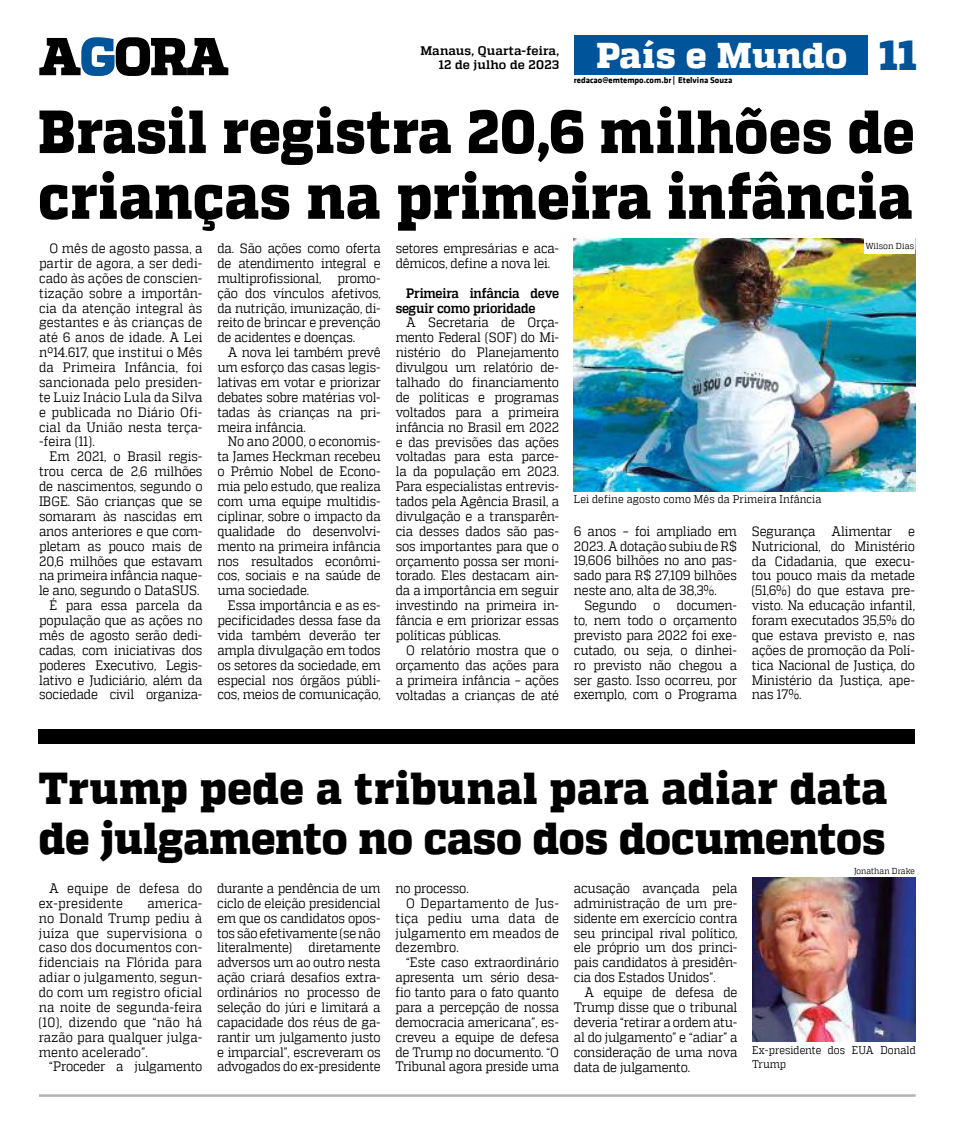
<style>
.page{position:relative;width:957px;height:1134px;background:#fff}
.page>*{position:absolute;margin:0;border:0;box-sizing:border-box;transform-origin:0 0}
.t1{font:800 62px "MW Quadon";letter-spacing:.015em;color:#000;scale:.9 1}
.t2{font:800 60.75px "MW Quadon";letter-spacing:.015em;color:#000;scale:.9 1}
.t3{font:800 44.62px/49.6px "MW Quadon";letter-spacing:.005em;color:#000;scale:.94 1}
.t4{font:800 41.88px "MW Quadon";color:#00549a}
.t5{font:800 35.75px "MW Quadon";letter-spacing:.01em;color:#fff}
.t6{font:13.62px/14.9px "MW Quadon";letter-spacing:-.01em;color:#000;text-align:justify;scale:.9 1}
.t7{font:13.62px/14.9px "MW Quadon";letter-spacing:.01em;color:#000;scale:.9 1}
.t8{font:700 13.62px/14.9px "MW Quadon";letter-spacing:-.015em;color:#000;scale:.9 1}
.t9{font:13.62px "MW Quadon";letter-spacing:.015em;color:#000;scale:.9 1}
.t10{font:700 12.38px/14.9px "MW Quadon";letter-spacing:.015em;color:#000;text-align:right}
.t11{font:11.12px/13.4px "MW Quadon";letter-spacing:.01em;color:#000;scale:.9 1}
.t12{font:700 8.62px "MW Klavika Bd";color:#000}
.t13{font:8.62px "MW Quadon";letter-spacing:.01em;color:#000;scale:.9 1}
.t14{font:8.62px "MW Quadon";letter-spacing:.01em;color:#000;scale:.95 1}
</style>
<div class="page">
<hr style="left:39px;top:1094px;width:876px;height:3px;background:#b1b3b5">
<img style="left:574px;top:238px;width:341px;height:253px">
<div style="left:864px;top:238px;width:51px;height:16px;background:#fff"></div>
<div style="left:38px;top:729px;width:877px;height:15px;background:#000"></div>
<img style="left:752px;top:878px;width:163px;height:164px">
<svg style="left:39px;top:37px;width:189px;height:39px"></svg>
<div style="left:574px;top:35px;width:293px;height:40px;background:#00549a"></div>
<p class="t10" style="left:420px;top:43px;width:140px">Manaus, Quarta-feira,<br>12 de julho de 2023</p>
<h3 class="t5" style="left:596px;top:35px;width:252px">País e Mundo</h3>
<p class="t12" style="left:574px;top:74px;width:160px">redacao@emtempo.com.br | Etelvina Souza</p>
<h3 class="t4" style="left:879px;top:30px;width:39px">11</h3>
<h2 class="t2" style="left:38px;top:96px;width:975px">Brasil registra 20,6 milhões de</h2>
<h1 class="t1" style="left:38px;top:161px;width:973px">crianças na primeira infância</h1>
<p class="t14" style="left:865px;top:241px;width:53px">Wilson Dias</p>
<p class="t6" style="left:396px;top:241px;width:183px">setores empresárias e aca&shy;dêmicos, define a nova lei.</p>
<p class="t8" style="left:396px;top:286px;width:183px;text-indent:11px">Primeira infância deve seguir como prioridade</p>
<p class="t6" style="left:396px;top:315px;width:183px;text-indent:11px">A Secretaria de Orça&shy;mento Federal (SOF) do Mi&shy;nistério do Planejamento divulgou um relatório de&shy;talhado do financiamento de políticas e programas voltados para a primeira infância no Brasil em 2022 e das previsões das ações voltadas para esta parce&shy;la da população em 2023.<br>Para especialistas entrevis&shy;tados pela Agência Brasil, a divulgação e a transparên&shy;cia desses dados são pas&shy;sos importantes para que o orçamento possa ser moni&shy;torado. Eles destacam ain&shy;da a importância em seguir investindo na primeira in&shy;fância e em priorizar essas políticas públicas.</p>
<p class="t6" style="left:396px;top:643px;width:183px;text-indent:11px">O relatório mostra que o orçamento das ações para a primeira infância – ações voltadas a crianças de até</p>
<p class="t6" style="left:217px;top:241px;width:183px">da. São ações como oferta de atendimento integral e multiprofissional, promo&shy;ção dos vínculos afetivos, da nutrição, imunização, di&shy;reito de brincar e prevenção de acidentes e doenças.</p>
<p class="t6" style="left:217px;top:345px;width:183px;text-indent:11px">A nova lei também prevê um esforço das casas legis&shy;lativas em votar e priorizar debates sobre matérias vol&shy;tadas às crianças na pri&shy;meira infância.</p>
<p class="t6" style="left:217px;top:434px;width:183px;text-indent:11px">No ano 2000, o economis&shy;ta James Heckman recebeu o Prêmio Nobel de Econo&shy;mia pelo estudo, que realiza com uma equipe multidis&shy;ciplinar, sobre o impacto da qualidade do desenvolvi&shy;mento na primeira infância nos resultados econômi&shy;cos, sociais e na saúde de uma sociedade.</p>
<p class="t6" style="left:217px;top:598px;width:183px;text-indent:11px">Essa importância e as es&shy;pecificidades dessa fase da vida também deverão ter ampla divulgação em todos os setores da sociedade, em especial nos órgãos públi&shy;cos, meios de comunicação,</p>
<p class="t6" style="left:39px;top:241px;width:183px;text-indent:11px">O mês de agosto passa, a partir de agora, a ser dedi&shy;cado às ações de conscien&shy;tização sobre a importân&shy;cia da atenção integral às gestantes e às crianças de até 6 anos de idade. A Lei nº14.617, que institui o Mês da Primeira Infância, foi sancionada pelo presiden&shy;te Luiz Inácio Lula da Silva e publicada no Diário Ofi&shy;cial da União nesta terça--feira (11).</p>
<p class="t6" style="left:39px;top:449px;width:183px;text-align:right">Em 2021, o Brasil regis&shy;trou cerca de 2,6 milhões de nascimentos, segundo o<br>IBGE. São crianças que se somaram às nascidas em anos anteriores e que com&shy;pletam as pouco mais de<br>20,6 milhões que estavam na primeira infância naque&shy;le ano, segundo o DataSUS.<br>É para essa parcela da população que as ações no mês de agosto serão dedi&shy;cadas, com iniciativas dos poderes Executivo, Legis&shy;lativo e Judiciário, além da sociedade civil organiza-</p>
<p class="t11" style="left:574px;top:492px;width:276px">Lei define agosto como Mês da Primeira Infância</p>
<p class="t6" style="left:574px;top:523px;width:183px">6 anos – foi ampliado em 2023. A dotação subiu de R$ 19,606 bilhões no ano pas&shy;sado para R$ 27,109 bilhões neste ano, alta de 38,3%.</p>
<p class="t6" style="left:574px;top:598px;width:183px;text-indent:11px">Segundo o documen&shy;to, nem todo o orçamento previsto para 2022 foi exe&shy;cutado, ou seja, o dinhei&shy;ro previsto não chegou a ser gasto. Isso ocorreu, por exemplo, com o Programa</p>
<p class="t6" style="left:752px;top:523px;width:183px">Segurança Alimentar e Nutricional, do Ministério da Cidadania, que execu&shy;tou pouco mais da metade (51,6%) do que estava pre&shy;visto. Na educação infantil, foram executados 35,5% do que estava previsto e, nas ações de promoção da Polí&shy;tica Nacional de Justiça, do Ministério da Justiça, ape&shy;nas 17%.</p>
<h3 class="t3" style="left:39px;top:765px;width:904px">Trump pede a tribunal para adiar data de julgamento no caso dos documentos</h3>
<p class="t7" style="left:39px;top:880px;width:183px;text-indent:11px">A equipe de defesa do ex-presidente</p>
<p class="t6" style="left:39px;top:895px;width:183px;text-indent:109px">america&shy;no Donald Trump pediu à juíza que supervisiona o caso dos documentos con&shy;fidenciais na Flórida para adiar o julgamento, segun&shy;do com um registro oficial na noite de segunda-feira (10), dizendo que “não há razão para qualquer julga&shy;mento acelerado”.</p>
<p class="t6" style="left:49px;top:1059px;width:171px">“Proceder a julgamento</p>
<p class="t6" style="left:217px;top:881px;width:183px">durante a pendência de um ciclo de eleição presidencial em que os candidatos opos&shy;tos são efetivamente (se não literalmente) diretamente adversos um ao outro nesta ação criará desafios extra&shy;ordinários no processo de seleção do júri e limitará a capacidade dos réus de ga&shy;rantir um julgamento justo e imparcial”, escreveram os advogados do ex-presidente</p>
<p class="t6" style="left:395px;top:881px;width:83px">no processo.</p>
<p class="t6" style="left:406px;top:895px;width:171px">O Departamento de Jus-</p>
<p class="t9" style="left:395px;top:910px;width:183px">tiça pediu uma data de</p>
<p class="t7" style="left:395px;top:925px;width:183px">julgamento em meados de</p>
<p class="t7" style="left:395px;top:940px;width:72px">dezembro.</p>
<p class="t6" style="left:406px;top:955px;width:171px">“Este caso extraordinário</p>
<p class="t6" style="left:395px;top:970px;width:183px">apresenta um sério desa-</p>
<p class="t6" style="left:395px;top:985px;width:183px">fio tanto para o fato quanto</p>
<p class="t6" style="left:395px;top:1000px;width:183px">para a percepção de nossa</p>
<p class="t6" style="left:395px;top:1014px;width:183px">democracia americana”, es-</p>
<p class="t6" style="left:395px;top:1029px;width:183px">creveu a equipe de defesa</p>
<p class="t6" style="left:395px;top:1044px;width:183px">de Trump no documento. “O</p>
<p class="t6" style="left:395px;top:1059px;width:183px">Tribunal agora preside uma</p>
<p class="t6" style="left:574px;top:881px;width:183px">acusação avançada pela administração de um pre&shy;sidente em exercício contra seu principal rival político, ele próprio um dos princi&shy;pais candidatos à presidên&shy;cia dos Estados Unidos”.</p>
<p class="t6" style="left:574px;top:985px;width:183px;text-indent:11px">A equipe de defesa de Trump disse que o tribunal deveria “retirar a ordem atu&shy;al do julgamento” e “adiar” a consideração de uma nova data de julgamento.</p>
<p class="t13" style="left:854px;top:866px;width:69px">Jonathan Drake</p>
<p class="t11" style="left:752px;top:1044px;width:183px">Ex-presidente dos EUA Donald<br>Trump</p>
</div>
